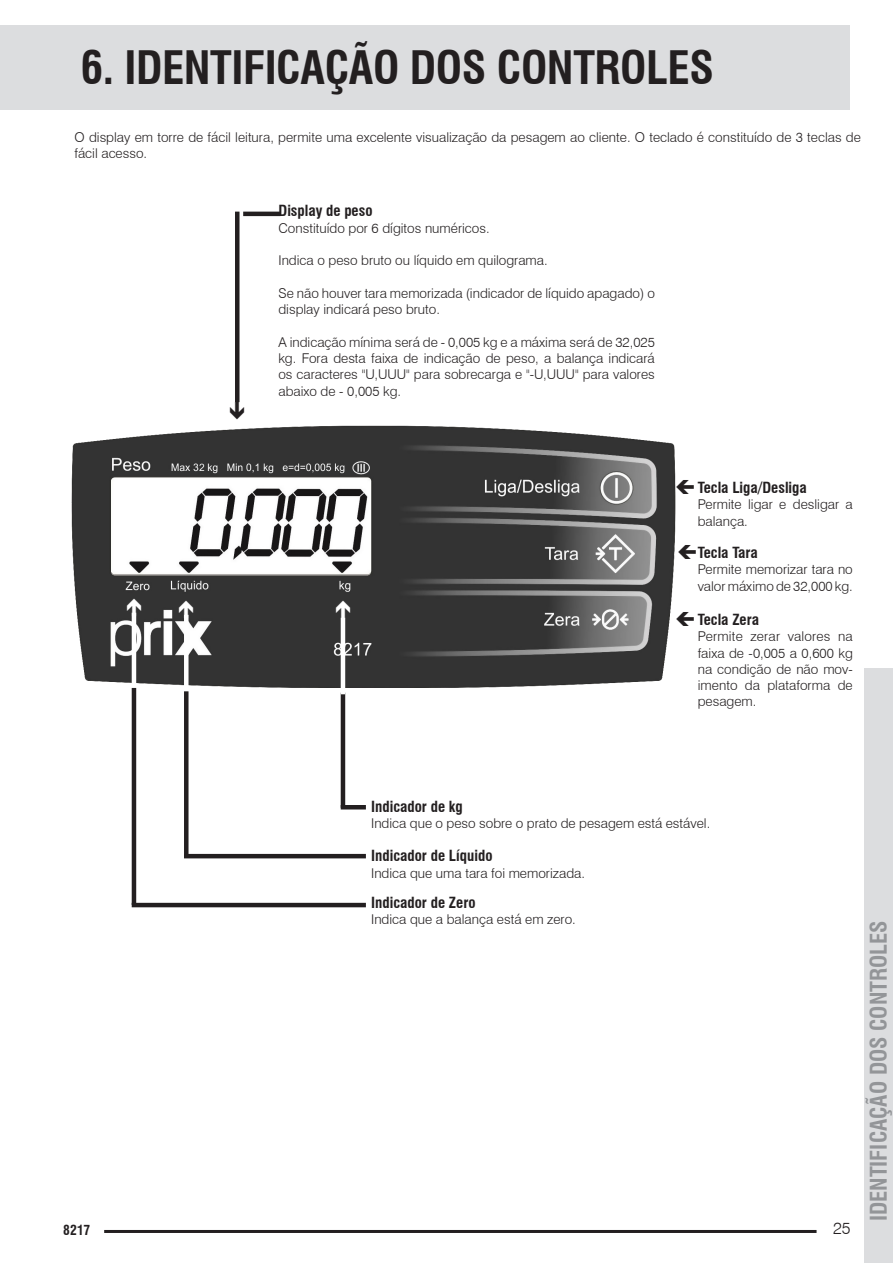
<style>
.page{position:relative;width:893px;height:1263px;background:#fff}
.page>*{position:absolute;margin:0;border:0;box-sizing:border-box;transform-origin:0 0}
.t1{font:700 condensed 45px "Swiss 721 BT";letter-spacing:-.01em;color:#231f20}
.t2{font:700 condensed 22.5px "Swiss 721 BT";color:#939598}
.t3{font:300 16.5px "Swiss 721 BT";color:#231f20}
.t4{font:700 condensed 15px "Swiss 721 BT";color:#231f20}
.t5{font:300 13.5px/16.2px "Swiss 721 BT";color:#231f20}
.t6{font:700 condensed 13.5px "Swiss 721 BT";color:#231f20}
</style>
<div class="page">
<div style="left:864px;top:668px;width:29px;height:595px;background:#dcdddf"></div>
<hr style="left:104px;top:1230px;width:712px;height:3px;background:#231f20">
<div style="left:0;top:26px;width:850px;height:84px;background:#dcdddf"></div>
<hr style="left:243px;top:212px;width:37px;height:4px;background:#231f20">
<hr style="left:341px;top:805px;width:25px;height:4px;background:#231f20">
<hr style="left:341px;top:693px;width:4px;height:115px;background:#231f20">
<hr style="left:132px;top:903px;width:234px;height:4px;background:#231f20">
<hr style="left:184px;top:854px;width:182px;height:4px;background:#231f20">
<img style="left:71px;top:425px;width:605px;height:263px">
<hr style="left:235px;top:212px;width:4px;height:190px;background:#231f20">
<hr style="left:341px;top:618px;width:4px;height:76px;background:#fff">
<hr style="left:132px;top:613px;width:4px;height:76px;background:#fff">
<div style="left:184px;top:615px;width:5px;height:76px;background:#fff"></div>
<hr style="left:132px;top:688px;width:4px;height:217px;background:#231f20">
<div style="left:184px;top:691px;width:5px;height:166px;background:#231f20"></div>
<svg style="left:127px;top:599px;width:14px;height:17px"></svg>
<svg style="left:179px;top:600px;width:15px;height:18px"></svg>
<svg style="left:336px;top:600px;width:14px;height:18px"></svg>
<p class="t1" style="left:81px;top:41px;width:635px">6. IDENTIFICAÇÃO DOS CONTROLES</p>
<p class="t5" style="left:74px;top:129px;width:788px">O display em torre de fácil leitura, permite uma excelente visualização da pesagem ao cliente. O teclado é constituído de 3 teclas de fácil acesso.</p>
<p class="t4" style="left:278px;top:202px;width:96px">Display de peso</p>
<p class="t5" style="left:278px;top:220px;width:213px">Constituído por 6 dígitos numéricos.</p>
<p class="t5" style="left:278px;top:252px;width:271px">Indica o peso bruto ou líquido em quilograma.</p>
<p class="t5" style="left:278px;top:285px;width:378px">Se não houver tara memorizada (indicador de líquido apagado) o display indicará peso bruto.</p>
<p class="t5" style="left:278px;top:334px;width:378px;text-align:justify">A indicação mínima será de - 0,005 kg e a máxima será de 32,025 kg. Fora desta faixa de indicação de peso, a balança indicará os caracteres "U,UUU" para sobrecarga e "-U,UUU" para valores abaixo de - 0,005 kg.</p>
<p class="t4" style="left:698px;top:479px;width:111px">Tecla Liga/Desliga</p>
<p class="t5" style="left:698px;top:496px;width:157px">Permite ligar e desligar a balança.</p>
<p class="t4" style="left:698px;top:543px;width:62px">Tecla Tara</p>
<p class="t5" style="left:698px;top:561px;width:157px">Permite memorizar tara no valor máximo de 32,000 kg.</p>
<p class="t4" style="left:698px;top:610px;width:63px">Tecla Zera</p>
<p class="t5" style="left:698px;top:628px;width:157px;text-align:justify">Permite zerar valores na faixa de -0,005 a 0,600 kg na condição de não mov&shy;imento da plataforma de pesagem.</p>
<p class="t4" style="left:371px;top:797px;width:93px">Indicador de kg</p>
<p class="t5" style="left:371px;top:815px;width:341px">Indica que o peso sobre o prato de pesagem está estável.</p>
<p class="t4" style="left:371px;top:847px;width:123px">Indicador de Líquido</p>
<p class="t5" style="left:371px;top:865px;width:215px">Indica que uma tara foi memorizada.</p>
<p class="t4" style="left:371px;top:894px;width:106px">Indicador de Zero</p>
<p class="t5" style="left:371px;top:911px;width:206px">Indica que a balança está em zero.</p>
<p class="t6" style="left:63px;top:1222px;width:28px">8217</p>
<p class="t3" style="left:833px;top:1218px;width:19px">25</p>
<h2 class="t2" style="left:865px;top:1221px;width:302px;rotate:-90deg">IDENTIFICAÇÃO DOS CONTROLES</h2>
</div>
